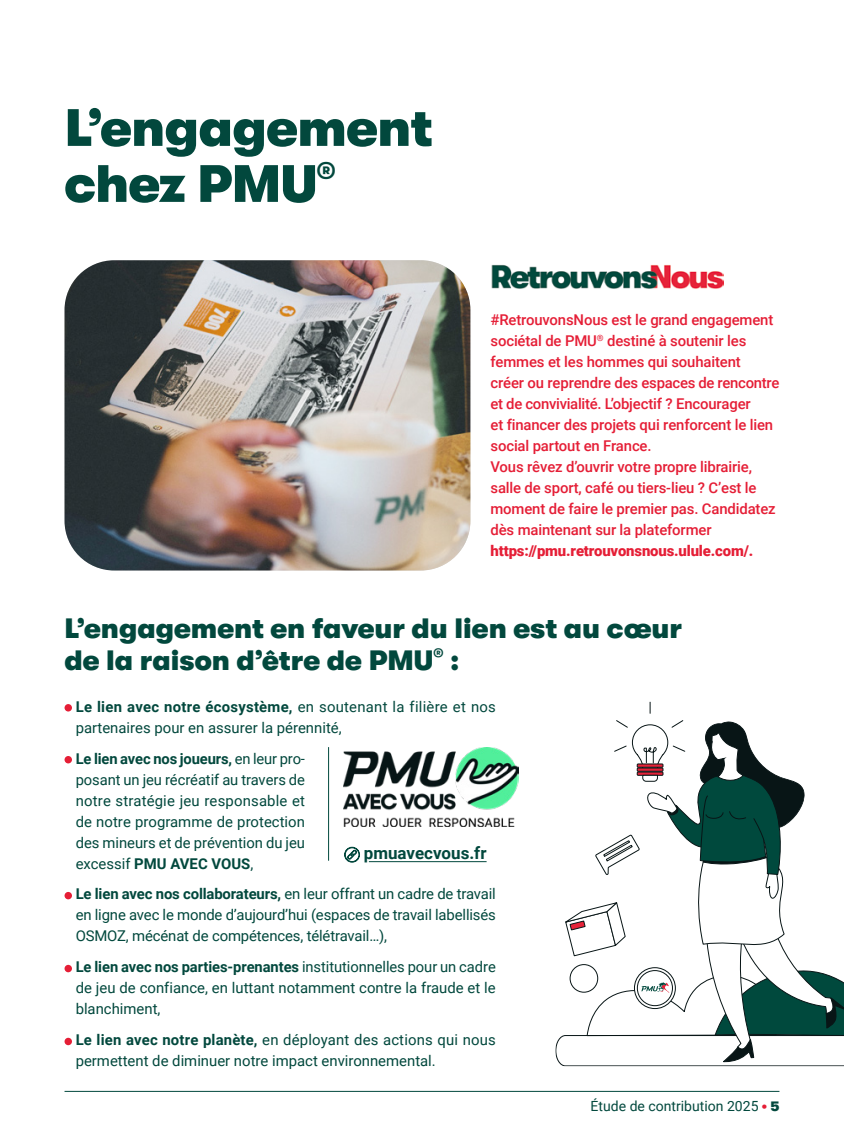
<style>
.page{position:relative;width:844px;height:1141px;background:#fff}
.page>*{position:absolute;margin:0;border:0;box-sizing:border-box;transform-origin:0 0}
.t1{font:900 52.5px/56px "GT Walsheim Pro";letter-spacing:-.01em;color:#02483d}
.t2{font:900 28px/31.5px "GT Walsheim Pro";color:#02483d}
.t3{font:700 16.97px "Roboto";color:#02483d}
.t4{font:14.88px/21px "Roboto";color:#02483d;text-align:justify}
.t5{font:500 14.88px/21px "Roboto";letter-spacing:-.01em;color:#e51e36}
.t6{font:14px "Roboto";color:#02483d}
.s1{font-weight:900}
.s2{font-weight:700}
.s3{font-family:"GT Walsheim Pro";font-weight:900;color:#e51e36}
.s4{font-family:"GT Walsheim Pro";font-weight:900}
</style>
<div class="page">
<hr style="left:64px;top:1091px;width:715px;height:1px;background:#02483d">
<img style="left:64px;top:260px;width:406px;height:310px">
<svg style="left:555px;top:701px;width:288px;height:365px"></svg>
<div style="left:64px;top:704px;width:8px;height:7px;background:#e51e36;border-radius:50%"></div>
<div style="left:64px;top:756px;width:8px;height:7px;background:#e51e36;border-radius:50%"></div>
<div style="left:64px;top:892px;width:8px;height:7px;background:#e51e36;border-radius:50%"></div>
<div style="left:64px;top:965px;width:8px;height:7px;background:#e51e36;border-radius:50%"></div>
<div style="left:64px;top:1038px;width:8px;height:7px;background:#e51e36;border-radius:50%"></div>
<img style="left:491px;top:264px;width:232px;height:25px">
<img style="left:343px;top:747px;width:175px;height:80px">
<hr style="left:328px;top:747px;width:1px;height:114px;background:#02483d">
<hr style="left:369px;top:861px;width:117px;height:1px;background:#02483d">
<svg style="left:344px;top:847px;width:15px;height:15px"></svg>
<p class="t1" style="left:64px;top:100px;width:369px">L’engagement chez PMU<sup>®</sup></p>
<p class="t5" style="left:490px;top:309px;width:290px">#RetrouvonsNous est le grand engagement sociétal de PMU<sup>®</sup> destiné à soutenir les femmes et les hommes qui souhaitent<br>créer ou reprendre des espaces de rencontre et de convivialité. L’objectif ? Encourager<br>et financer des projets qui renforcent le lien social partout en France.</p>
<p class="t5" style="left:490px;top:456px;width:287px">Vous rêvez d’ouvrir votre propre librairie, salle de sport, café ou tiers-lieu ? C’est le moment de faire le premier pas. Candidatez dès maintenant sur la plateformer <span class="s1">https://pmu.retrouvonsnous.ulule.com/.</span></p>
<p class="t2" style="left:64px;top:613px;width:619px">L’engagement en faveur du lien est au cœur de la raison d’être de PMU<sup>®</sup> :</p>
<p class="t4" style="left:76px;top:695px;width:421px"><span class="s2">Le lien avec notre écosystème,</span> en soutenant la filière et nos partenaires pour en assurer la pérennité,</p>
<p class="t4" style="left:76px;top:747px;width:231px"><span class="s2">Le lien avec nos joueurs,</span> en leur pro&shy;posant un jeu récréatif au travers de notre stratégie jeu responsable et de notre programme de protection des mineurs et de prévention du jeu excessif <span class="s2">PMU AVEC VOUS</span>,</p>
<p class="t4" style="left:76px;top:883px;width:421px"><span class="s2">Le lien avec nos collaborateurs,</span> en leur offrant un cadre de travail en ligne avec le monde d’aujourd’hui (espaces de travail labellisés OSMOZ, mécénat de compétences, télétravail…),</p>
<p class="t4" style="left:76px;top:956px;width:421px"><span class="s2">Le lien avec nos parties-prenantes</span> institutionnelles pour un cadre de jeu de confiance, en luttant notamment contre la fraude et le blanchiment,</p>
<p class="t4" style="left:76px;top:1029px;width:421px"><span class="s2">Le lien avec notre planète,</span> en déployant des actions qui nous permettent de diminuer notre impact environnemental.</p>
<p class="t3" style="left:364px;top:841px;width:124px">pmuavecvous.fr</p>
<p class="t6" style="left:590px;top:1096px;width:190px">Étude de contribution 2025 <span class="s3">•</span> <span class="s4">5</span></p>
</div>
